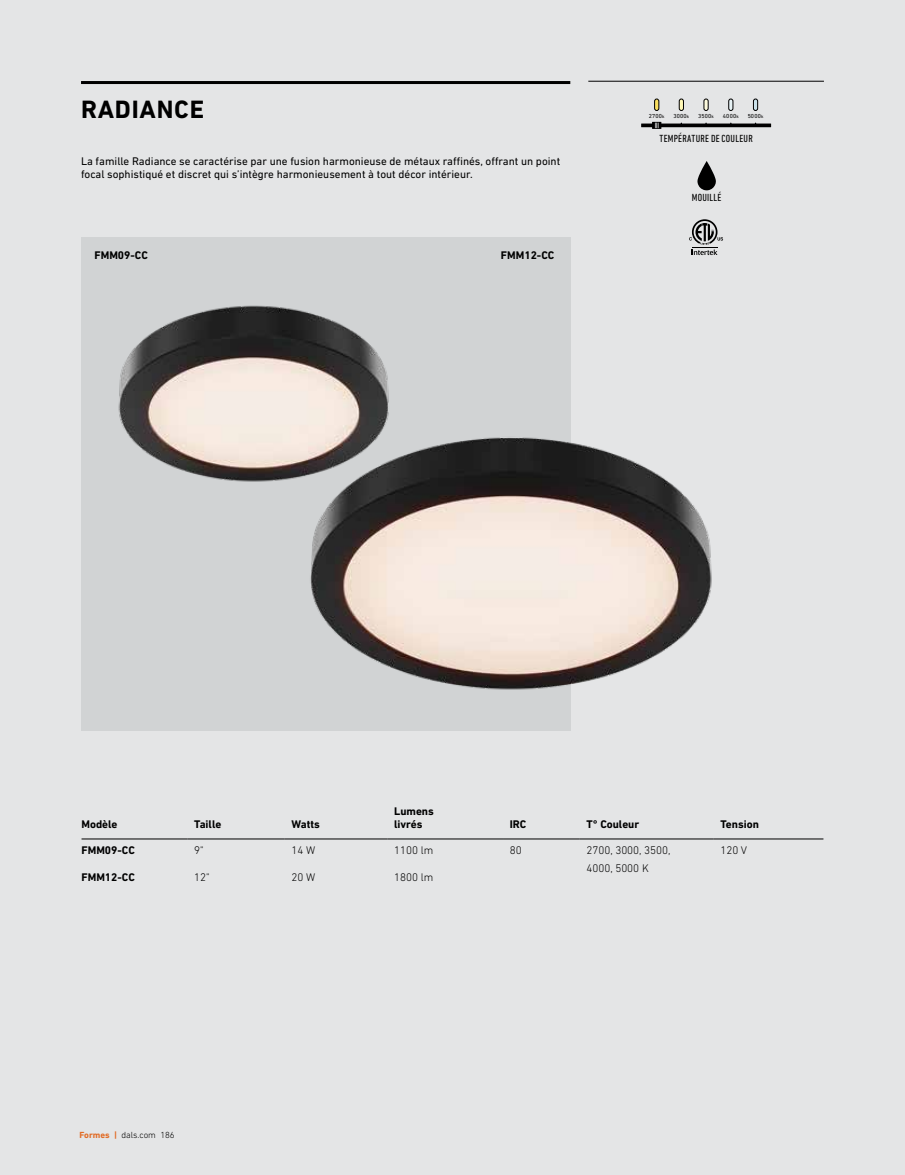
<style>
.page{position:relative;width:905px;height:1175px;background:#fff}
.page>*{position:absolute;margin:0;border:0;box-sizing:border-box;transform-origin:0 0}
.t1{font:700 25.5px "DIN Next LT Pro";letter-spacing:.03em;color:#000}
.t2{font:11.25px/13.5px "DIN Next LT Pro";color:#000}
.t3{font:700 11.25px/13.5px "DIN Next LT Pro";color:#000}
.t4{font:300 11.25px/18.3px "DIN Next LT Pro";color:#000}
.t5{font:condensed 10.5px "DIN Next LT Pro";letter-spacing:.025em;color:#000}
.t6{font:300 9px "DIN Next LT Pro";color:#000}
.t7{font:5.85px "DIN Next LT Pro";letter-spacing:.025em;color:#000}
.s1{font-size:4.65px}
.s2{font-weight:700;color:#e16b25}
</style>
<div class="page">
<div style="left:0;top:0;width:904px;height:1174px;background:#e4e5e6"></div>
<hr style="left:588px;top:81px;width:235px;height:1px;background:#000">
<hr style="left:81px;top:838px;width:106px;height:1px;background:#000">
<hr style="left:187px;top:838px;width:98px;height:1px;background:#000">
<hr style="left:285px;top:838px;width:102px;height:1px;background:#000">
<hr style="left:387px;top:838px;width:116px;height:1px;background:#000">
<hr style="left:503px;top:838px;width:76px;height:1px;background:#000">
<hr style="left:579px;top:838px;width:134px;height:1px;background:#000">
<hr style="left:713px;top:838px;width:110px;height:1px;background:#000">
<hr style="left:81px;top:81px;width:489px;height:3px;background:#000">
<div style="left:81px;top:237px;width:489px;height:493px;background:#d1d3d4"></div>
<svg style="left:689px;top:219px;width:34px;height:36px"></svg>
<svg style="left:697px;top:161px;width:18px;height:29px"></svg>
<svg style="left:654px;top:99px;width:5px;height:12px"></svg>
<svg style="left:703px;top:99px;width:5px;height:12px"></svg>
<svg style="left:728px;top:99px;width:5px;height:12px"></svg>
<svg style="left:679px;top:99px;width:4px;height:12px"></svg>
<svg style="left:660px;top:123px;width:111px;height:4px"></svg>
<svg style="left:641px;top:123px;width:12px;height:4px"></svg>
<svg style="left:652px;top:122px;width:9px;height:7px"></svg>
<svg style="left:753px;top:99px;width:5px;height:12px"></svg>
<img style="left:118px;top:305px;width:271px;height:177px">
<img style="left:285px;top:428px;width:427px;height:268px">
<h1 class="t1" style="left:81px;top:94px;width:125px">RADIANCE</h1>
<p class="t2" style="left:81px;top:154px;width:480px">La famille Radiance se caractérise par une fusion harmonieuse de métaux raffinés, offrant un point focal sophistiqué et discret qui s’intègre harmonieusement à tout décor intérieur.</p>
<p class="t3" style="left:94px;top:248px;width:55px">FMM09-CC</p>
<p class="t3" style="left:501px;top:248px;width:55px">FMM12-CC</p>
<p class="t7" style="left:649px;top:113px;width:17px">2700<span class="s1">k</span></p>
<p class="t7" style="left:673px;top:113px;width:17px">3000<span class="s1">k</span></p>
<p class="t7" style="left:698px;top:113px;width:17px">3500<span class="s1">k</span></p>
<p class="t7" style="left:723px;top:113px;width:17px">4000<span class="s1">k</span></p>
<p class="t7" style="left:747px;top:113px;width:17px">5000<span class="s1">k</span></p>
<p class="t5" style="left:659px;top:133px;width:95px">TEMPÉRATURE DE COULEUR</p>
<p class="t5" style="left:691px;top:192px;width:31px">MOUILLÉ</p>
<p class="t3" style="left:81px;top:817px;width:38px">Modèle</p>
<p class="t3" style="left:194px;top:817px;width:29px">Taille</p>
<p class="t3" style="left:291px;top:817px;width:30px">Watts</p>
<p class="t3" style="left:394px;top:804px;width:41px">Lumens livrés</p>
<p class="t3" style="left:509px;top:817px;width:18px">IRC</p>
<p class="t3" style="left:586px;top:817px;width:54px">T° Couleur</p>
<p class="t3" style="left:720px;top:817px;width:40px">Tension</p>
<p class="t3" style="left:81px;top:843px;width:55px">FMM09-CC</p>
<p class="t4" style="left:194px;top:841px;width:11px">9"</p>
<p class="t4" style="left:291px;top:841px;width:25px">14 W</p>
<p class="t4" style="left:394px;top:841px;width:41px">1100 lm</p>
<p class="t4" style="left:509px;top:841px;width:13px">80</p>
<p class="t4" style="left:586px;top:841px;width:86px">2700, 3000, 3500,<br>4000, 5000 K</p>
<p class="t4" style="left:720px;top:841px;width:28px">120 V</p>
<p class="t3" style="left:81px;top:870px;width:55px">FMM12-CC</p>
<p class="t4" style="left:194px;top:868px;width:17px">12"</p>
<p class="t4" style="left:291px;top:868px;width:25px">20 W</p>
<p class="t4" style="left:394px;top:868px;width:41px">1800 lm</p>
<p class="t6" style="left:80px;top:1129px;width:97px"><span class="s2">Formes |</span> dals.com 186</p>
</div>
